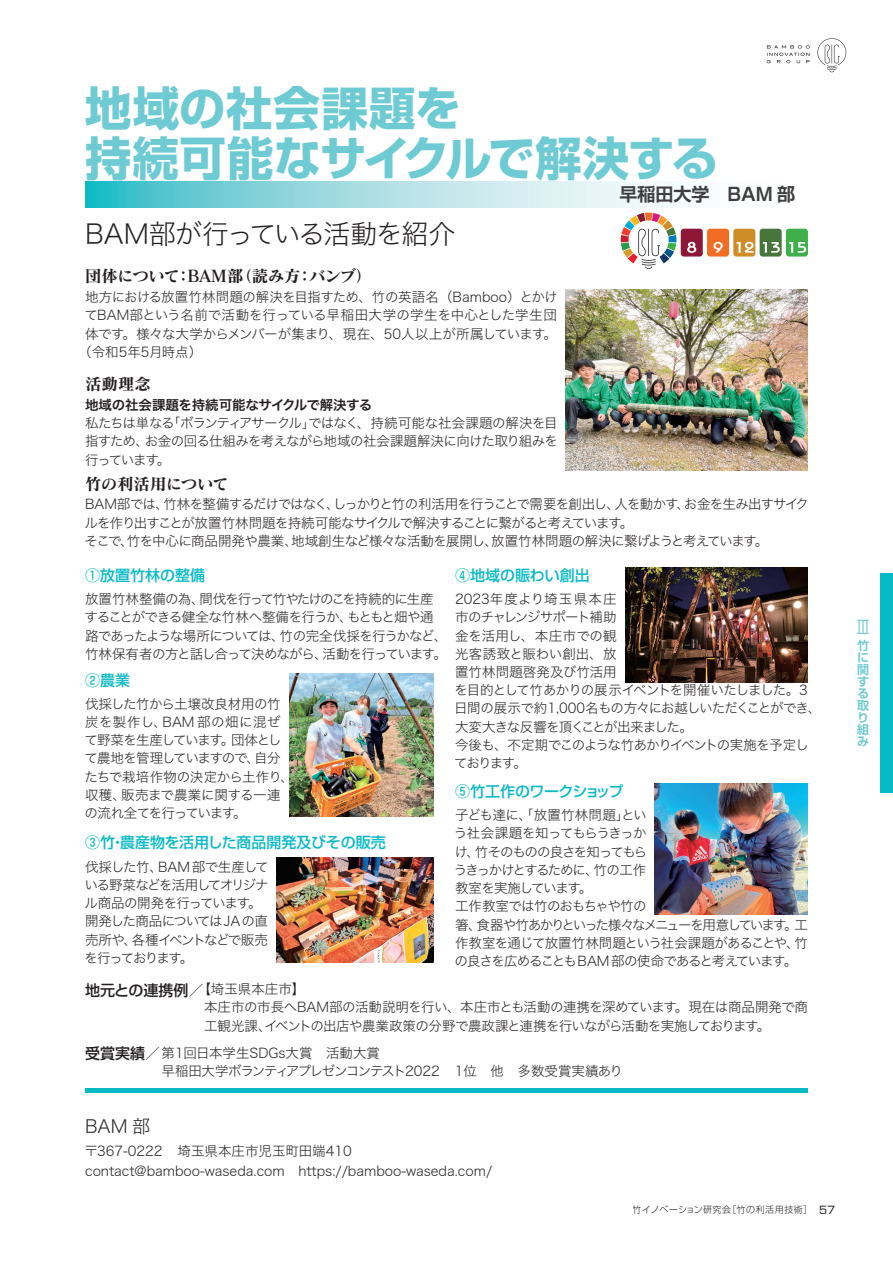
<style>
.page{position:relative;width:893px;height:1263px;background:#fff}
.page>*{position:absolute;margin:0;border:0;box-sizing:border-box;transform-origin:0 0}
.t1{font:700 46.5px/49.5px "Shin Go Pro";letter-spacing:.01em;color:#6ecbd3}
.t2{font:27px "Hiragino Sans W2";letter-spacing:-.035em;color:#231f20}
.t3{font:700 18px "Shin Go Pro De";color:#3e3e3f}
.t4{font:18px "Hiragino Sans W2";color:#231f20}
.t5{font:300 18px "Shin Go Pro";color:#6ecbd3}
.t6{font:16.5px "Matisse Pro B";letter-spacing:-.02em;color:#231f20}
.t7{font:500 15px "Shin Go Pro";color:#08bac6}
.t8{font:500 15px "Shin Go Pro";color:#231f20}
.t9{font:500 15px "Shin Go Pro";letter-spacing:-.03em;color:#08bac6}
.t10{font:13.5px/18.3px "Hiragino Sans W2";letter-spacing:-.045em;color:#231f20}
.t11{font:13.5px/18.3px "Hiragino Sans W2";letter-spacing:-.08em;color:#231f20}
.t12{font:13.5px/20.2px "Hiragino Sans W2";color:#231f20}
.t13{font:13.5px/18.3px "Hiragino Sans W2";letter-spacing:-.065em;color:#231f20}
.t14{font:13.5px/18.3px "Hiragino Sans W2";letter-spacing:-.07em;color:#231f20}
.t15{font:13.5px/18.3px "Hiragino Sans W2";letter-spacing:-.005em;color:#231f20}
.t16{font:13.5px "Hiragino Sans W2";letter-spacing:-.015em;color:#231f20}
.t17{font:13.5px "Hiragino Sans W2";letter-spacing:-.025em;color:#231f20}
.t18{font:13.5px "Hiragino Sans W6";letter-spacing:-.02em;color:#231f20}
.t19{font:700 12px/12px "Shin Go Pro De";color:#6ecbd3}
.t20{font:10.5px "Shin Go Pro";color:#231f20}
.t21{font:300 9px "Shin Go Pro";letter-spacing:.06em;color:#231f20}
</style>
<div class="page">
<hr style="left:85px;top:1089px;width:723px;height:4px;background:#08bac6">
<svg style="left:817px;top:38px;width:29px;height:34px"></svg>
<svg style="left:767px;top:45px;width:43px;height:18px"></svg>
<div style="left:880px;top:573px;width:13px;height:219px;background:#08bac6"></div>
<svg style="left:85px;top:182px;width:596px;height:25px;background:#a3dee3"></svg>
<svg style="left:621px;top:213px;width:55px;height:56px"></svg>
<div style="left:733px;top:229px;width:22px;height:28px;background:#cf8d29;border-radius:3px"></div>
<svg style="left:736px;top:242px;width:18px;height:11px"></svg>
<div style="left:760px;top:229px;width:22px;height:28px;background:#46763b;border-radius:3px"></div>
<svg style="left:762px;top:242px;width:18px;height:11px"></svg>
<div style="left:786px;top:229px;width:22px;height:28px;background:#3eaf49;border-radius:3px"></div>
<svg style="left:789px;top:242px;width:17px;height:11px"></svg>
<div style="left:681px;top:229px;width:22px;height:28px;background:#8e1737;border-radius:3px"></div>
<svg style="left:687px;top:242px;width:9px;height:11px"></svg>
<div style="left:707px;top:229px;width:22px;height:28px;background:#f36c24;border-radius:3px"></div>
<svg style="left:713px;top:242px;width:10px;height:11px"></svg>
<img style="left:289px;top:674px;width:145px;height:142px">
<img style="left:276px;top:858px;width:158px;height:104px">
<img style="left:566px;top:289px;width:242px;height:182px">
<img style="left:625px;top:568px;width:183px;height:114px">
<img style="left:655px;top:784px;width:153px;height:130px">
<h1 class="t1" style="left:85px;top:79px;width:635px">地域の社会課題を<br>持続可能なサイクルで解決する</h1>
<h2 class="t2" style="left:85px;top:210px;width:372px">BAM部が行っている活動を紹介</h2>
<h3 class="t3" style="left:619px;top:180px;width:177px">早稲田大学　BAM 部</h3>
<p class="t6" style="left:85px;top:265px;width:289px">団体について：BAM部（読み方：バンブ）</p>
<p class="t17" style="left:85px;top:285px;width:474px">地方における放置竹林問題の解決を目指すため、竹の英語名（Bamboo）とかけ</p>
<p class="t12" style="left:84px;top:304px;width:474px">てBAM部という名前で活動を行っている早稲田大学の学生を中心とした学生団</p>
<p class="t16" style="left:85px;top:321px;width:527px">体です。様々な大学からメンバーが集まり、現在、50人以上が所属しています。　　　　</p>
<p class="t12" style="left:78px;top:340px;width:125px">（令和5年5月時点）</p>
<p class="t6" style="left:85px;top:373px;width:67px">活動理念</p>
<p class="t18" style="left:85px;top:393px;width:289px">地域の社会課題を持続可能なサイクルで解決する</p>
<p class="t10" style="left:85px;top:413px;width:474px;text-align:justify">私たちは単なる「ボランティアサークル」ではなく、持続可能な社会課題の解決を目指すため、お金の回る仕組みを考えながら地域の社会課題解決に向けた取り組みを行っています。</p>
<p class="t6" style="left:85px;top:473px;width:145px">竹の利活用について</p>
<p class="t10" style="left:85px;top:494px;width:726px">BAM部では、竹林を整備するだけではなく、しっかりと竹の利活用を行うことで需要を創出し、人を動かす、お金を生み出すサイクルを作り出すことが放置竹林問題を持続可能なサイクルで解決することに繋がると考えています。<br>そこで、竹を中心に商品開発や農業、地域創生など様々な活動を展開し、放置竹林問題の解決に繋げようと考えています。</p>
<p class="t7" style="left:85px;top:563px;width:121px">①放置竹林の整備</p>
<p class="t13" style="left:84px;top:589px;width:364px">放置竹林整備の為、間伐を行って竹やたけのこを持続的に生産することができる健全な竹林へ整備を行うか、もともと畑や通路であったような場所については、竹の完全伐採を行うかなど、竹林保有者の方と話し合って決めながら、活動を行っています。</p>
<p class="t7" style="left:85px;top:668px;width:46px">②農業</p>
<p class="t10" style="left:84px;top:694px;width:211px">伐採した竹から土壌改良材用の竹炭を製作し、BAM 部の畑に混ぜて野菜を生産しています。団体として農地を管理していますので、自分たちで栽培作物の決定から土作り、収穫、販売まで農業に関する一連の流れ全てを行っています。</p>
<p class="t7" style="left:85px;top:830px;width:302px">③竹・農産物を活用した商品開発及びその販売</p>
<p class="t14" style="left:84px;top:856px;width:186px">伐採した竹、BAM 部で生産している野菜などを活用してオリジナル商品の開発を行っています。開発した商品についてはJAの直売所や、各種イベントなどで販売を行っております。</p>
<p class="t7" style="left:455px;top:563px;width:136px">④地域の賑わい創出</p>
<p class="t10" style="left:454px;top:589px;width:369px">2023年度より埼玉県本庄<br>市のチャレンジサポート補助<br>金を活用し、本庄市での観<br>光客誘致と賑わい創出、放<br>置竹林問題啓発及び竹活用<br>を目的として竹あかりの展示イベントを開催いたしました。3日間の展示で約1,000名もの方々にお越しいただくことができ、大変大きな反響を頂くことが出来ました。<br>今後も、不定期でこのような竹あかりイベントの実施を予定しております。</p>
<p class="t9" style="left:455px;top:779px;width:170px">⑤竹工作のワークショップ</p>
<p class="t11" style="left:454px;top:805px;width:356px">子ども達に、「放置竹林問題」とい<br>う社会課題を知ってもらうきっか<br>け、竹そのものの良さを知ってもら<br>うきっかけとするために、竹の工作<br>教室を実施しています。<br>工作教室では竹のおもちゃや竹の<br>箸、食器や竹あかりといった様々なメニューを用意しています。工作教室を通じて放置竹林問題という社会課題があることや、竹の良さを広めることもBAM 部の使命であると考えています。</p>
<p class="t10" style="left:204px;top:979px;width:605px;text-indent:-7px">【埼玉県本庄市】<br>本庄市の市長へBAM部の活動説明を行い、本庄市とも活動の連携を深めています。現在は商品開発で商工観光課、イベントの出店や農業政策の分野で農政課と連携を行いながら活動を実施しております。</p>
<p class="t15" style="left:162px;top:1043px;width:463px">第1回日本学生SDGs大賞　活動大賞<br>早稲田大学ボランティアプレゼンコンテスト2022　1位　他　多数受賞実績あり</p>
<p class="t8" style="left:85px;top:977px;width:120px">地元との連携例／</p>
<p class="t8" style="left:85px;top:1041px;width:76px">受賞実績／</p>
<h3 class="t4" style="left:85px;top:1110px;width:67px">BAM 部</h3>
<p class="t12" style="left:84px;top:1140px;width:409px">〒367-0222　埼玉県本庄市児玉町田端410 contact@bamboo-waseda.com　https://bamboo-waseda.com/</p>
<p class="t21" style="left:633px;top:1202px;width:181px">竹イノベーション研究会［竹の利活用技術］</p>
<p class="t20" style="left:819px;top:1201px;width:17px">57</p>
<h3 class="t5" style="left:854px;top:612px;width:16px">Ⅲ</h3>
<p class="t19" style="left:857px;top:638px;width:13px">竹に関する取り組み</p>
</div>
